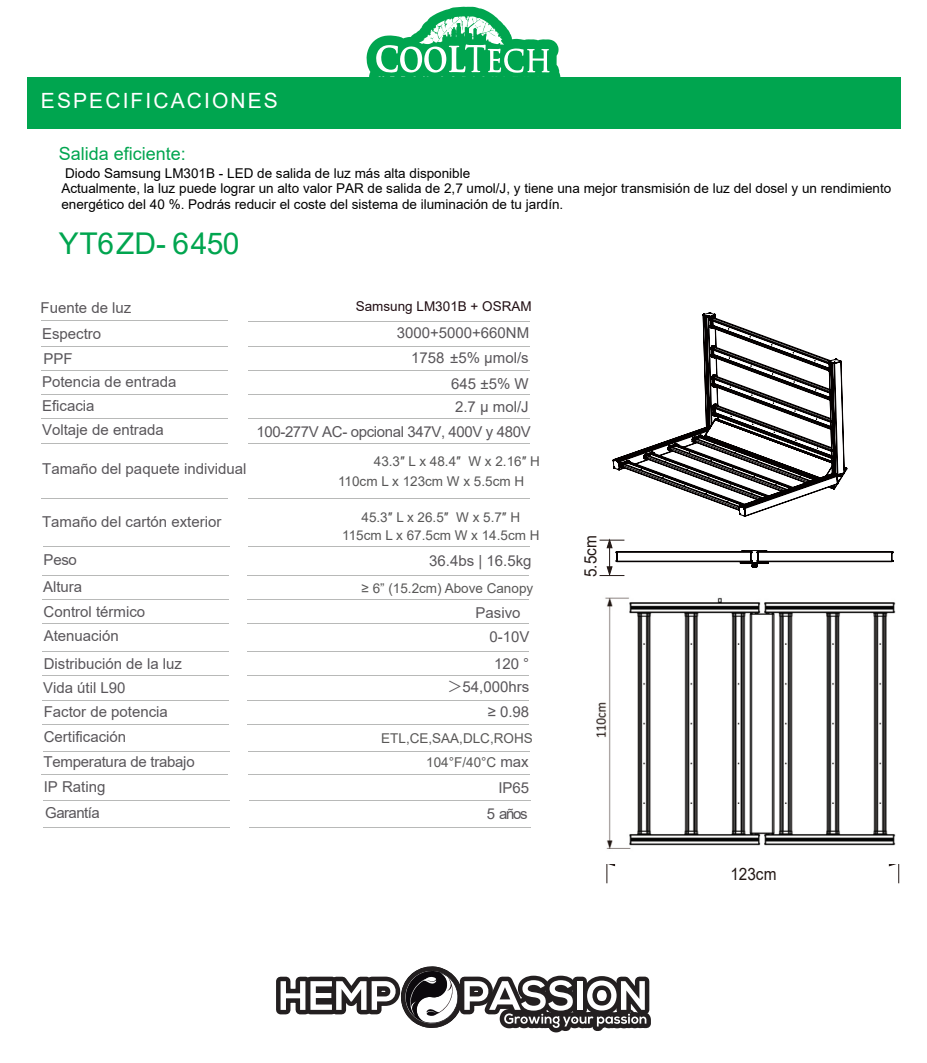
<style>
.page{position:relative;width:927px;height:1063px;background:#fff}
.page>*{position:absolute;margin:0;border:0;box-sizing:border-box;transform-origin:0 0}
.t1{font:30px "Arial";color:#00a54f}
.t2{font:21px "Arial";letter-spacing:.1em;color:#fff}
.t3{font:18px "Arial";color:#00a54f}
.t4{font:16.95px "Arial";color:#231815;scale:.9 1}
.t5{font:15px/24.9px "Arial";color:#59565a}
.t6{font:15px "Arial";letter-spacing:-.025em;color:#59565a}
.t7{font:15px/26.4px "Arial";letter-spacing:-.045em;color:#59565a;text-align:right}
.t8{font:13.5px/15.6px "Arial";color:#000}
.t9{font:13.5px/20.4px "Arial";color:#585757}
.t10{font:13.5px "Arial";color:#595857}
.t11{font:13.5px "Arial";color:#220f14}
.s1{font-family:"Koz Go Pr 6 N"}
.s2{font-size:15px;color:#59565a}
</style>
<div class="page">
<svg style="left:366px;top:7px;width:194px;height:71px"></svg>
<svg style="left:276px;top:966px;width:375px;height:67px"></svg>
<div style="left:27px;top:78px;width:874px;height:51px;background:#00a54f"></div>
<svg style="left:889px;top:864px;width:10px;height:19px"></svg>
<svg style="left:606px;top:864px;width:9px;height:19px"></svg>
<svg style="left:600px;top:540px;width:293px;height:36px"></svg>
<svg style="left:612px;top:312px;width:236px;height:205px"></svg>
<img style="left:596px;top:597px;width:300px;height:252px">
<hr style="left:248px;top:321px;width:281px;height:1px;background:#b8b9b8">
<hr style="left:42px;top:346px;width:186px;height:1px;background:#b8b9b8">
<hr style="left:248px;top:346px;width:281px;height:1px;background:#b8b9b8">
<hr style="left:42px;top:370px;width:186px;height:1px;background:#b8b9b8">
<hr style="left:248px;top:370px;width:281px;height:1px;background:#b8b9b8">
<hr style="left:42px;top:394px;width:186px;height:1px;background:#b8b9b8">
<hr style="left:248px;top:394px;width:281px;height:1px;background:#b8b9b8">
<hr style="left:42px;top:419px;width:186px;height:1px;background:#b8b9b8">
<hr style="left:42px;top:443px;width:186px;height:1px;background:#b8b9b8">
<hr style="left:248px;top:419px;width:281px;height:1px;background:#b8b9b8">
<hr style="left:248px;top:443px;width:281px;height:1px;background:#b8b9b8">
<hr style="left:42px;top:498px;width:186px;height:1px;background:#b8b9b8">
<hr style="left:248px;top:498px;width:281px;height:1px;background:#b8b9b8">
<hr style="left:42px;top:575px;width:187px;height:1px;background:#b8b9b8">
<hr style="left:248px;top:575px;width:281px;height:1px;background:#b8b9b8">
<hr style="left:42px;top:599px;width:187px;height:1px;background:#b8b9b8">
<hr style="left:248px;top:599px;width:281px;height:1px;background:#b8b9b8">
<hr style="left:42px;top:624px;width:187px;height:1px;background:#b8b9b8">
<hr style="left:248px;top:624px;width:281px;height:1px;background:#b8b9b8">
<hr style="left:42px;top:651px;width:187px;height:1px;background:#b8b9b8">
<hr style="left:248px;top:651px;width:281px;height:1px;background:#b8b9b8">
<hr style="left:42px;top:675px;width:187px;height:1px;background:#b8b9b8">
<hr style="left:248px;top:675px;width:281px;height:1px;background:#b8b9b8">
<hr style="left:42px;top:700px;width:187px;height:1px;background:#b8b9b8">
<hr style="left:248px;top:700px;width:281px;height:1px;background:#b8b9b8">
<hr style="left:42px;top:724px;width:187px;height:1px;background:#b8b9b8">
<hr style="left:248px;top:724px;width:281px;height:1px;background:#b8b9b8">
<hr style="left:42px;top:320px;width:186px;height:1px;background:#b8b9b8">
<hr style="left:43px;top:546px;width:186px;height:1px;background:#b8b9b8">
<hr style="left:248px;top:546px;width:281px;height:1px;background:#b8b9b8">
<hr style="left:43px;top:751px;width:186px;height:1px;background:#b8b9b8">
<hr style="left:248px;top:751px;width:281px;height:1px;background:#b8b9b8">
<hr style="left:41px;top:774px;width:187px;height:1px;background:#b8b9b8">
<hr style="left:248px;top:774px;width:281px;height:1px;background:#b8b9b8">
<hr style="left:43px;top:827px;width:186px;height:1px;background:#b8b9b8">
<hr style="left:250px;top:827px;width:281px;height:1px;background:#b8b9b8">
<hr style="left:43px;top:800px;width:186px;height:1px;background:#b8b9b8">
<hr style="left:250px;top:800px;width:281px;height:1px;background:#b8b9b8">
<h2 class="t2" style="left:41px;top:87px;width:238px">ESPECIFICACIONES</h2>
<p class="t3" style="left:59px;top:142px;width:129px">Salida eficiente:</p>
<p class="t8" style="left:61px;top:166px;width:831px">Diodo Samsung LM301B - LED de salida de luz más alta disponible<br>Actualmente, la luz puede lograr un alto valor PAR de salida de 2,7 umol/J, y tiene una mejor transmisión de luz del dosel y un rendimiento energético del 40 %. Podrás reducir el coste del sistema de iluminación de tu jardín.</p>
<h1 class="t1" style="left:59px;top:223px;width:182px">YT6ZD- 6450</h1>
<p class="t5" style="left:41px;top:295px;width:92px">Fuente de luz</p>
<p class="t11" style="left:356px;top:297px;width:177px">Samsung LM301B + OSRAM</p>
<p class="t5" style="left:42px;top:321px;width:61px">Espectro</p>
<p class="t5" style="left:397px;top:321px;width:134px">3000+5000+660NM</p>
<p class="t5" style="left:451px;top:371px;width:79px;line-height:23.5px">645 ±5% W<br>2.7 µ mol/J</p>
<p class="t5" style="left:411px;top:345px;width:119px">1758 ±5% µmol/s</p>
<p class="t5" style="left:42px;top:347px;width:136px;line-height:23.5px">PPF<br>Potencia de entrada<br>Eficacia<br>Voltaje de entrada</p>
<p class="t5" style="left:42px;top:456px;width:206px">Tamaño del paquete individual</p>
<p class="t5" style="left:42px;top:509px;width:181px">Tamaño del cartón exterior</p>
<p class="t5" style="left:43px;top:547px;width:41px;line-height:27px">Peso<br>Altura</p>
<p class="t5" style="left:44px;top:599px;width:103px;line-height:24.3px">Control térmico<br>Atenuación</p>
<p class="t5" style="left:43px;top:651px;width:153px">Distribución de la luz<br>Vida útil L90<br>Factor de potencia<br>Certificación<br>Temperatura de trabajo<br>IP Rating<br>Garantía</p>
<p class="t6" style="left:256px;top:421px;width:276px">100-277V AC- opcional 347V, 400V y 480V</p>
<p class="t9" style="left:338px;top:451px;width:203px;text-indent:36px">43.3″ L x 48.4″ W x 2.16″ H<br>110cm L x 123cm W x 5.5cm H</p>
<p class="t9" style="left:362px;top:507px;width:160px">45.3″ L x 26.5″ W x 5.7″ H</p>
<p class="t9" style="left:342px;top:525px;width:199px">115cm L x 67.5cm W x 14.5cm H</p>
<p class="t5" style="left:429px;top:548px;width:104px">36.4bs | 16.5kg</p>
<p class="t10" style="left:361px;top:579px;width:173px">≥ 6” (15.2cm) Above Canopy</p>
<p class="t5" style="left:489px;top:601px;width:42px;line-height:23.9px;text-indent:-14px">Pasivo<br>0-10V</p>
<p class="t5" style="left:448px;top:653px;width:83px;line-height:22.4px;text-align:right">120 °<span class="s1">＞</span>54,000hrs</p>
<p class="t5" style="left:488px;top:699px;width:43px">≥ 0.98</p>
<p class="t10" style="left:381px;top:729px;width:153px">ETL,CE,SAA,DLC,ROHS</p>
<p class="t10" style="left:426px;top:753px;width:104px">104°F/40°C <span class="s2">max</span></p>
<p class="t7" style="left:487px;top:774px;width:44px">IP65<br>5 años</p>
<p class="t4" style="left:579px;top:577px;width:48px;rotate:-90deg">5.5cm</p>
<p class="t4" style="left:730px;top:862px;width:53px">123cm</p>
</div>
